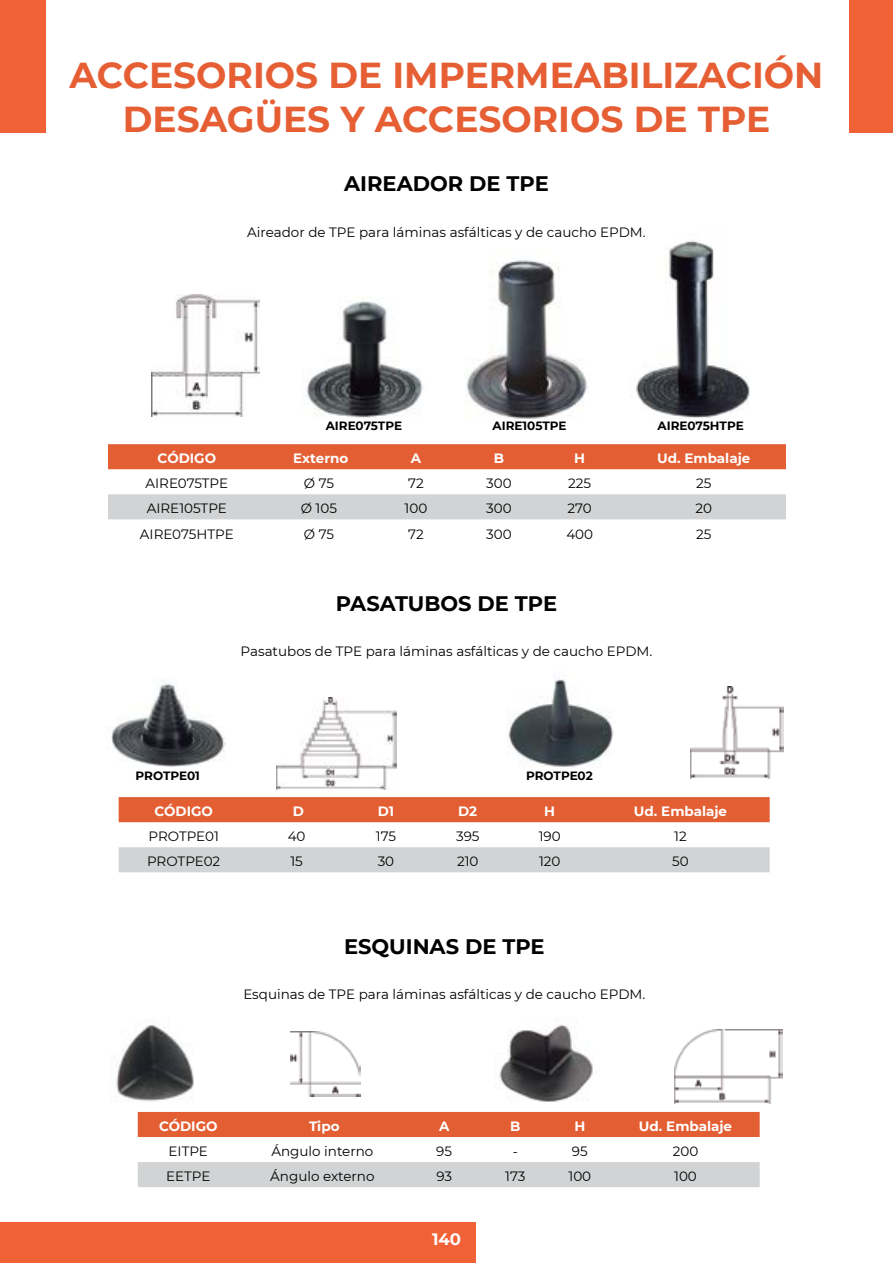
<style>
.page{position:relative;width:893px;height:1263px;background:#fff}
.page>*{position:absolute;margin:0;border:0;box-sizing:border-box;transform-origin:0 0}
.t1{font:700 36px/43.2px "Montserrat";color:#e65e34;text-align:center}
.t2{font:700 21px "Montserrat";color:#000}
.t3{font:700 16.5px "Montserrat";color:#fff}
.t4{font:13.5px "Montserrat";color:#000}
.t5{font:700 13.5px "Montserrat";color:#fff}
.t6{font:700 12px "Montserrat";color:#000}
</style>
<div class="page">
<div style="left:108px;top:444px;width:678px;height:25px;background:#e35e32"></div>
<div style="left:108px;top:494px;width:678px;height:25px;background:#d1d3d4"></div>
<img style="left:466px;top:260px;width:121px;height:159px">
<img style="left:306px;top:301px;width:117px;height:117px">
<img style="left:151px;top:294px;width:108px;height:123px">
<img style="left:636px;top:240px;width:114px;height:178px">
<div style="left:119px;top:797px;width:651px;height:25px;background:#e35e32"></div>
<div style="left:119px;top:847px;width:651px;height:25px;background:#d1d3d4"></div>
<img style="left:111px;top:681px;width:115px;height:86px">
<img style="left:276px;top:698px;width:120px;height:91px">
<img style="left:506px;top:679px;width:108px;height:88px">
<img style="left:690px;top:686px;width:94px;height:93px">
<div style="left:138px;top:1112px;width:622px;height:25px;background:#e35e32"></div>
<div style="left:138px;top:1162px;width:622px;height:25px;background:#d1d3d4"></div>
<img style="left:116px;top:1025px;width:78px;height:77px">
<img style="left:290px;top:1032px;width:70px;height:64px">
<img style="left:674px;top:1029px;width:108px;height:74px">
<img style="left:499px;top:1024px;width:94px;height:78px">
<div style="left:0;top:0;width:46px;height:133px;background:#f16137"></div>
<div style="left:0;top:1223px;width:475px;height:40px;background:#f16136"></div>
<div style="left:849px;top:0;width:44px;height:133px;background:#f16136"></div>
<h1 class="t1" style="left:70px;top:52px;width:755px">ACCESORIOS DE IMPERMEABILIZACIÓN<br>DESAGÜES Y ACCESORIOS DE TPE</h1>
<h2 class="t2" style="left:344px;top:169px;width:206px">AIREADOR DE TPE</h2>
<p class="t4" style="left:247px;top:222px;width:400px">Aireador de TPE para láminas asfálticas y de caucho EPDM.</p>
<p class="t6" style="left:326px;top:417px;width:78px">AIRE075TPE</p>
<p class="t6" style="left:493px;top:417px;width:76px">AIRE105TPE</p>
<p class="t6" style="left:658px;top:417px;width:88px">AIRE075HTPE</p>
<p class="t5" style="left:158px;top:449px;width:60px">CÓDIGO</p>
<p class="t5" style="left:293px;top:449px;width:57px">Externo</p>
<p class="t5" style="left:411px;top:449px;width:12px">A</p>
<p class="t5" style="left:494px;top:449px;width:12px">B</p>
<p class="t5" style="left:574px;top:449px;width:12px">H</p>
<p class="t5" style="left:657px;top:449px;width:95px">Ud. Embalaje</p>
<p class="t4" style="left:146px;top:474px;width:84px">AIRE075TPE</p>
<p class="t4" style="left:304px;top:474px;width:32px">Ø 75</p>
<p class="t4" style="left:408px;top:474px;width:17px">72</p>
<p class="t4" style="left:486px;top:474px;width:27px">300</p>
<p class="t4" style="left:568px;top:474px;width:24px">225</p>
<p class="t4" style="left:696px;top:474px;width:17px">25</p>
<p class="t4" style="left:147px;top:499px;width:82px">AIRE105TPE</p>
<p class="t4" style="left:301px;top:499px;width:38px">Ø 105</p>
<p class="t4" style="left:405px;top:499px;width:24px">100</p>
<p class="t4" style="left:486px;top:499px;width:27px">300</p>
<p class="t4" style="left:568px;top:499px;width:26px">270</p>
<p class="t4" style="left:695px;top:499px;width:18px">20</p>
<p class="t4" style="left:140px;top:525px;width:95px">AIRE075HTPE</p>
<p class="t4" style="left:304px;top:525px;width:32px">Ø 75</p>
<p class="t4" style="left:408px;top:525px;width:17px">72</p>
<p class="t4" style="left:486px;top:525px;width:27px">300</p>
<p class="t4" style="left:566px;top:525px;width:28px">400</p>
<p class="t4" style="left:696px;top:525px;width:17px">25</p>
<h2 class="t2" style="left:336px;top:589px;width:223px">PASATUBOS DE TPE</h2>
<p class="t4" style="left:241px;top:642px;width:413px">Pasatubos de TPE para láminas asfálticas y de caucho EPDM.</p>
<p class="t6" style="left:136px;top:767px;width:66px">PROTPE01</p>
<p class="t6" style="left:526px;top:767px;width:68px">PROTPE02</p>
<p class="t5" style="left:154px;top:802px;width:60px">CÓDIGO</p>
<p class="t5" style="left:293px;top:802px;width:13px">D</p>
<p class="t5" style="left:378px;top:802px;width:18px">D1</p>
<p class="t5" style="left:458px;top:802px;width:20px">D2</p>
<p class="t5" style="left:544px;top:802px;width:12px">H</p>
<p class="t5" style="left:634px;top:802px;width:95px">Ud. Embalaje</p>
<p class="t4" style="left:148px;top:827px;width:72px">PROTPE01</p>
<p class="t4" style="left:288px;top:827px;width:19px">40</p>
<p class="t4" style="left:376px;top:827px;width:22px">175</p>
<p class="t4" style="left:456px;top:827px;width:25px">395</p>
<p class="t4" style="left:539px;top:827px;width:24px">190</p>
<p class="t4" style="left:674px;top:827px;width:14px">12</p>
<p class="t4" style="left:147px;top:852px;width:75px">PROTPE02</p>
<p class="t4" style="left:290px;top:852px;width:14px">15</p>
<p class="t4" style="left:378px;top:852px;width:18px">30</p>
<p class="t4" style="left:457px;top:852px;width:23px">210</p>
<p class="t4" style="left:539px;top:852px;width:23px">120</p>
<p class="t4" style="left:672px;top:852px;width:18px">50</p>
<h2 class="t2" style="left:344px;top:931px;width:202px">ESQUINAS DE TPE</h2>
<p class="t4" style="left:243px;top:985px;width:403px">Esquinas de TPE para láminas asfálticas y de caucho EPDM.</p>
<p class="t5" style="left:159px;top:1116px;width:60px">CÓDIGO</p>
<p class="t5" style="left:309px;top:1116px;width:32px">Tipo</p>
<p class="t5" style="left:439px;top:1116px;width:12px">A</p>
<p class="t5" style="left:510px;top:1116px;width:12px">B</p>
<p class="t5" style="left:574px;top:1116px;width:12px">H</p>
<p class="t5" style="left:639px;top:1116px;width:95px">Ud. Embalaje</p>
<p class="t4" style="left:169px;top:1142px;width:41px">EITPE</p>
<p class="t4" style="left:271px;top:1142px;width:103px">Ángulo interno</p>
<p class="t4" style="left:436px;top:1142px;width:17px">95</p>
<p class="t4" style="left:513px;top:1142px;width:7px">-</p>
<p class="t4" style="left:572px;top:1142px;width:17px">95</p>
<p class="t4" style="left:673px;top:1142px;width:27px">200</p>
<p class="t4" style="left:166px;top:1167px;width:46px">EETPE</p>
<p class="t4" style="left:270px;top:1167px;width:106px">Ángulo externo</p>
<p class="t4" style="left:436px;top:1167px;width:17px">93</p>
<p class="t4" style="left:505px;top:1167px;width:22px">173</p>
<p class="t4" style="left:568px;top:1167px;width:24px">100</p>
<p class="t4" style="left:674px;top:1167px;width:24px">100</p>
<p class="t3" style="left:432px;top:1227px;width:31px">140</p>
</div>
